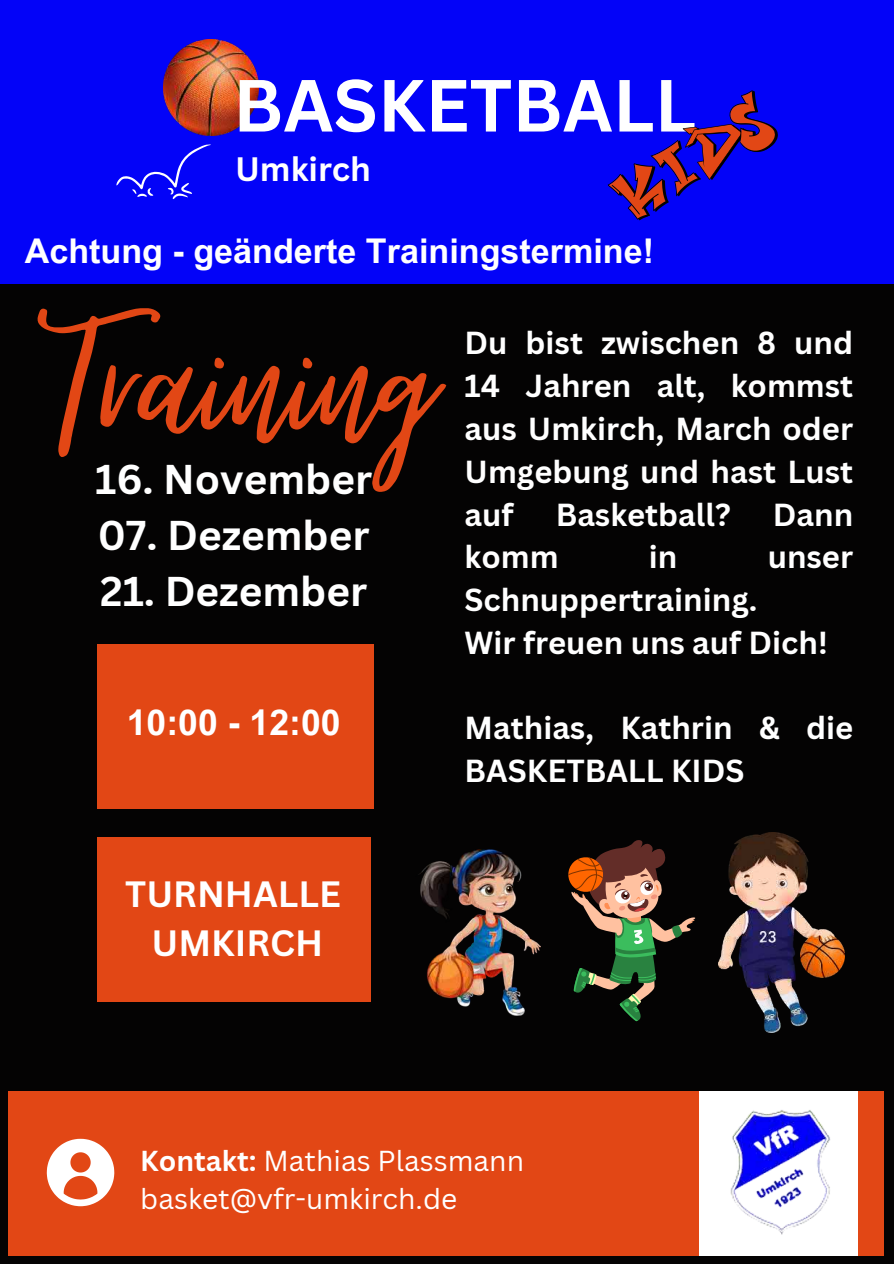
<style>
.page{position:relative;width:894px;height:1264px;background:#fff}
.page>*{position:absolute;margin:0;border:0;box-sizing:border-box;transform-origin:0 0}
.t1{font:233.25px "Virtual";color:#e24715}
.t2{font:700 72px "Canva Sans";color:#fff}
.t3{font:700 40.5px "Canva Sans";color:#fff}
.t4{font:700 35.55px/49.5px "Canva Sans";color:#fff;text-align:center}
.t5{font:700 35.55px "Arial MT Pro";color:#fff}
.t6{font:700 34.05px "Arial MT Pro";color:#fff}
.t7{font:700 33px "Canva Sans";color:#fff}
.t8{font:700 31.05px/42.8px "Canva Sans";color:#fff}
.t9{font:28.05px "Canva Sans";color:#fff}
.s1{font-weight:700}
</style>
<div class="page">
<div style="left:0;top:0;width:893px;height:1263px;background:#040303"></div>
<div style="left:0;top:0;width:893px;height:284px;background:#0303f8"></div>
<img style="left:163px;top:40px;width:96px;height:95px">
<svg style="left:607px;top:90px;width:171px;height:131px"></svg>
<svg style="left:116px;top:144px;width:94px;height:55px"></svg>
<div style="left:8px;top:1090px;width:875px;height:165px;background:#e24715"></div>
<div style="left:699px;top:1090px;width:159px;height:165px;background:#fff"></div>
<img style="left:730px;top:1110px;width:101px;height:125px">
<svg style="left:47px;top:1138px;width:67px;height:68px"></svg>
<div style="left:97px;top:836px;width:273px;height:165px;background:#e24715"></div>
<img style="left:718px;top:832px;width:126px;height:200px">
<svg style="left:568px;top:840px;width:128px;height:182px"></svg>
<img style="left:420px;top:849px;width:120px;height:166px">
<div style="left:97px;top:643px;width:276px;height:165px;background:#e24715"></div>
<h2 class="t2" style="left:233px;top:55px;width:464px">BASKETBALL</h2>
<p class="t7" style="left:235px;top:145px;width:137px">Umkirch</p>
<h4 class="t6" style="left:25px;top:238px;width:630px">Achtung - geänderte Trainingstermine!</h4>
<p class="t1" style="left:41px;top:257px;width:394px">Training</p>
<h5 class="t3" style="left:95px;top:450px;width:278px">16. November</h5>
<h5 class="t3" style="left:98px;top:506px;width:273px">07. Dezember</h5>
<h5 class="t3" style="left:100px;top:563px;width:268px">21. Dezember</h5>
<h5 class="t8" style="left:464px;top:321px;width:390px;text-align:justify">Du bist zwischen 8 und 14 Jahren alt, kommst aus Umkirch, March oder Umgebung und hast Lust auf</h5>
<h5 class="t8" style="left:555px;top:492px;width:176px">Basketball?</h5>
<h5 class="t8" style="left:772px;top:492px;width:82px">Dann</h5>
<h5 class="t8" style="left:464px;top:535px;width:95px">komm</h5>
<h5 class="t8" style="left:648px;top:535px;width:30px">in</h5>
<h5 class="t8" style="left:767px;top:535px;width:87px">unser</h5>
<h5 class="t8" style="left:464px;top:577px;width:364px">Schnuppertraining.<br>Wir freuen uns auf Dich!</h5>
<h5 class="t5" style="left:127px;top:709px;width:215px">10:00 - 12:00</h5>
<h1 class="t8" style="left:464px;top:706px;width:390px">Mathias, Kathrin &amp; die<br>BASKETBALL KIDS</h1>
<p class="t4" style="left:125px;top:868px;width:217px">TURNHALLE<br>UMKIRCH</p>
<h6 class="t9" style="left:140px;top:1140px;width:385px"><span class="s1">Kontakt:</span> Mathias Plassmann</h6>
<h6 class="t9" style="left:140px;top:1178px;width:318px">basket@vfr-umkirch.de</h6>
</div>
